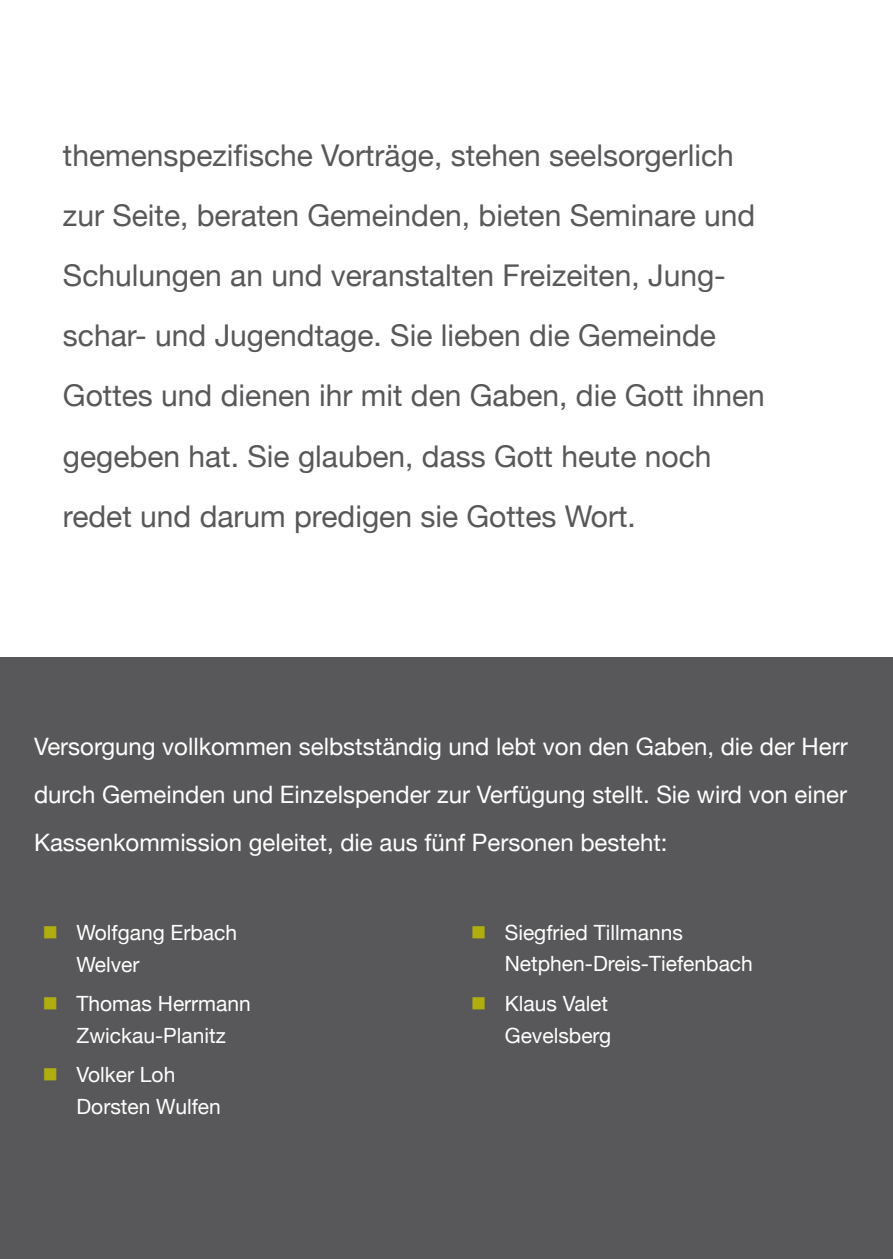
<style>
.page{position:relative;width:893px;height:1259px;background:#fff}
.page>*{position:absolute;margin:0;border:0;box-sizing:border-box;transform-origin:0 0}
.t1{font:30px/60px "Helvetica Neue";color:#58585a}
.t2{font:24px/48px "Helvetica Neue";color:#fff;text-align:justify}
.t3{font:21px/31.8px "Helvetica Neue";color:#fff}
.s1{color:#b0ad0f}
</style>
<div class="page">
<div style="left:0;top:657px;width:893px;height:602px;background:#58585a"></div>
<p class="t1" style="left:63px;top:127px;width:703px">themenspezifische Vorträge, stehen seelsorgerlich zur Seite, beraten Gemeinden, bieten Seminare und Schulungen an und veranstalten Freizeiten, Jung&shy;schar- und Jugendtage. Sie lieben die Gemeinde Gottes und dienen ihr mit den Gaben, die Gott ihnen gegeben hat. Sie glauben, dass Gott heute noch redet und darum predigen sie Gottes Wort.</p>
<p class="t2" style="left:34px;top:724px;width:815px">Versorgung vollkommen selbstständig und lebt von den Gaben, die der Herr durch Gemeinden und Einzelspender zur Verfügung stellt. Sie wird von einer Kassenkommission geleitet, die aus fünf Personen besteht:</p>
<p class="t3" style="left:77px;top:917px;width:162px;text-indent:-34px"><span class="s1">■</span> Wolfgang Erbach<br>Welver</p>
<p class="t3" style="left:43px;top:988px;width:210px;text-align:center"><span class="s1">■</span> Thomas Herrmann<br>Zwickau-Planitz</p>
<p class="t3" style="left:77px;top:1060px;width:146px;text-indent:-34px"><span class="s1">■</span> Volker Loh<br>Dorsten Wulfen</p>
<p class="t3" style="left:505px;top:917px;width:250px;text-indent:-34px"><span class="s1">■</span> Siegfried Tillmanns<br>Netphen-Dreis-Tiefenbach</p>
<p class="t3" style="left:471px;top:988px;width:142px;text-align:right"><span class="s1">■</span> Klaus Valet<br>Gevelsberg</p>
</div>
